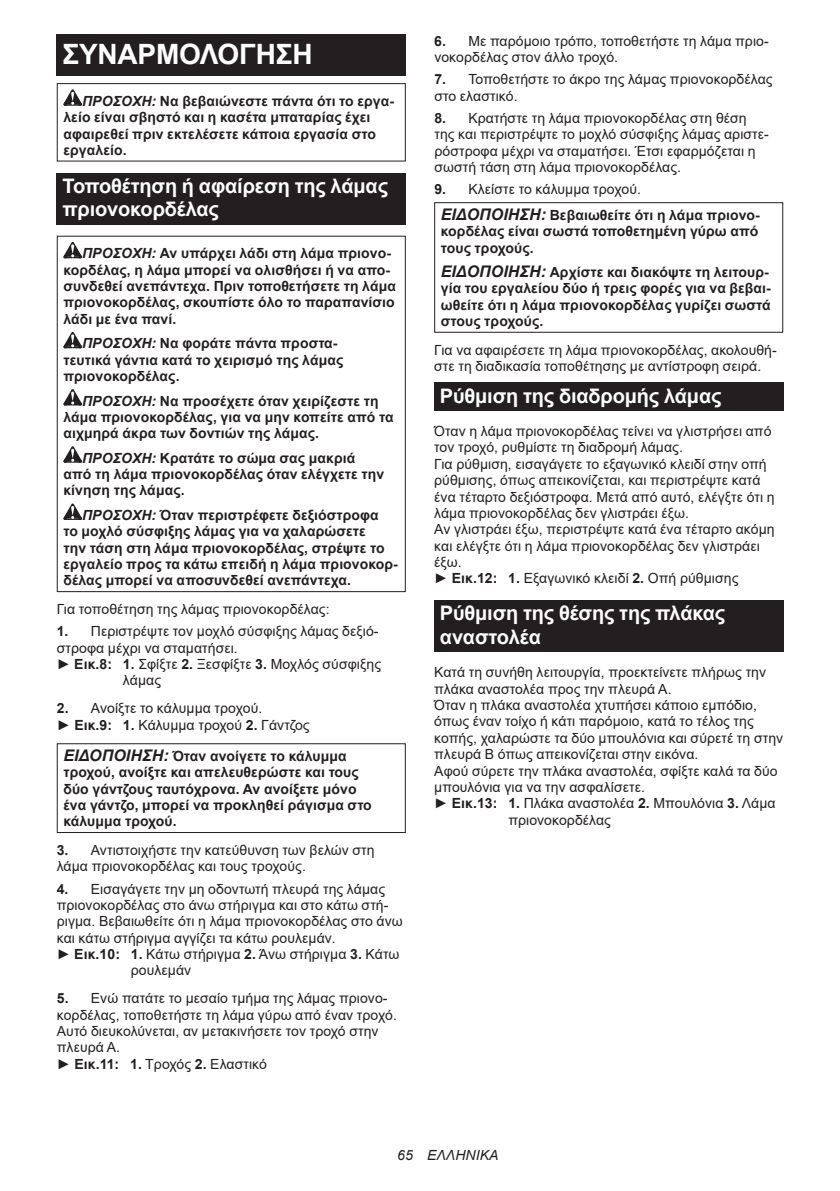
<style>
.page{position:relative;width:840px;height:1191px;background:#fff}
.page>*{position:absolute;margin:0;border:0;box-sizing:border-box;transform-origin:0 0}
.t1{font:700 28px "Arial";letter-spacing:-.01em;color:#fff}
.t2{font:700 20px/23.4px "Arial";letter-spacing:-.01em;color:#fff}
.t3{font:14px/16.4px "Arial";letter-spacing:.005em;color:#231f20}
.t4{font:700 14px/16.4px "Arial";letter-spacing:.005em;color:#231f20}
.t5{font:italic 14px "Arial";letter-spacing:.005em;color:#231f20}
.s1{font-style:italic}
.s2{font-weight:700}
.s3{font-style:italic;font-size:16px}
.s4{font-weight:400}
</style>
<div class="page">
<div style="left:57px;top:34px;width:348px;height:41px;background:#231f20"></div>
<svg style="left:63px;top:89px;width:19px;height:17px"></svg>
<div style="left:57px;top:83px;width:348px;height:79px;border:1px solid #231f20"></div>
<div style="left:57px;top:173px;width:348px;height:52px;background:#231f20"></div>
<svg style="left:63px;top:242px;width:19px;height:16px"></svg>
<svg style="left:63px;top:332px;width:19px;height:16px"></svg>
<svg style="left:63px;top:389px;width:19px;height:16px"></svg>
<svg style="left:63px;top:446px;width:19px;height:17px"></svg>
<svg style="left:63px;top:503px;width:19px;height:17px"></svg>
<div style="left:57px;top:236px;width:348px;height:356px;border:1px solid #231f20"></div>
<div style="left:57px;top:743px;width:348px;height:90px;border:1px solid #231f20"></div>
<div style="left:434px;top:202px;width:348px;height:131px;border:1px solid #231f20"></div>
<div style="left:434px;top:382px;width:348px;height:29px;background:#231f20"></div>
<div style="left:434px;top:600px;width:348px;height:52px;background:#231f20"></div>
<h1 class="t1" style="left:62px;top:34px;width:251px">ΣΥΝΑΡΜΟΛΟΓΗΣΗ</h1>
<p class="t4" style="left:63px;top:93px;width:332px;text-indent:19px"><span class="s1">ΠΡΟΣΟΧΗ:</span> Να βεβαιώνεστε πάντα ότι το εργα&shy;λείο είναι σβηστό και η κασέτα μπαταρίας έχει αφαιρεθεί πριν εκτελέσετε κάποια εργασία στο εργαλείο.</p>
<h2 class="t2" style="left:62px;top:174px;width:327px">Τοποθέτηση ή αφαίρεση της λάμας πριονοκορδέλας</h2>
<p class="t4" style="left:63px;top:245px;width:334px;text-indent:19px"><span class="s1">ΠΡΟΣΟΧΗ:</span> Αν υπάρχει λάδι στη λάμα πριονο&shy;κορδέλας, η λάμα μπορεί να ολισθήσει ή να απο&shy;συνδεθεί ανεπάντεχα. Πριν τοποθετήσετε τη λάμα πριονοκορδέλας, σκουπίστε όλο το παραπανίσιο λάδι με ένα πανί.</p>
<p class="t4" style="left:63px;top:335px;width:281px;text-indent:19px"><span class="s1">ΠΡΟΣΟΧΗ:</span> Να φοράτε πάντα προστα&shy;τευτικά γάντια κατά το χειρισμό της λάμας πριονοκορδέλας.</p>
<p class="t4" style="left:63px;top:392px;width:331px;text-indent:19px"><span class="s1">ΠΡΟΣΟΧΗ:</span> Να προσέχετε όταν χειρίζεστε τη λάμα πριονοκορδέλας, για να μην κοπείτε από τα αιχμηρά άκρα των δοντιών της λάμας.</p>
<p class="t4" style="left:63px;top:450px;width:322px;text-indent:19px"><span class="s1">ΠΡΟΣΟΧΗ:</span> Κρατάτε το σώμα σας μακριά από τη λάμα πριονοκορδέλας όταν ελέγχετε την κίνηση της λάμας.</p>
<p class="t4" style="left:63px;top:507px;width:336px;text-indent:19px"><span class="s1">ΠΡΟΣΟΧΗ:</span> Όταν περιστρέφετε δεξιόστροφα<br>το μοχλό σύσφιξης λάμας για να χαλαρώσετε<br>την τάση στη λάμα πριονοκορδέλας, στρέψτε το εργαλείο προς τα κάτω επειδή η λάμα πριονοκορ&shy;δέλας μπορεί να αποσυνδεθεί ανεπάντεχα.</p>
<p class="t3" style="left:57px;top:601px;width:274px">Για τοποθέτηση της λάμας πριονοκορδέλας:</p>
<p class="t3" style="left:57px;top:623px;width:323px"><span class="s2">1.</span> Περιστρέψτε τον μοχλό σύσφιξης λάμας δεξιό-</p>
<p class="t3" style="left:57px;top:639px;width:182px">στροφα μέχρι να σταματήσει.</p>
<p class="t3" style="left:57px;top:656px;width:325px">► <span class="s2">Εικ.8: 1.</span> Σφίξτε <span class="s2">2.</span> Ξεσφίξτε <span class="s2">3.</span> Μοχλός σύσφιξης</p>
<p class="t3" style="left:123px;top:672px;width:40px">λάμας</p>
<p class="t3" style="left:57px;top:700px;width:254px"><span class="s2">2.</span> Ανοίξτε το κάλυμμα τροχού.<br>► <span class="s2">Εικ.9: 1.</span> Κάλυμμα τροχού <span class="s2">2.</span> Γάντζος</p>
<p class="t4" style="left:63px;top:748px;width:310px"><span class="s3">ΕΙΔΟΠΟΙΗΣΗ:</span> Όταν ανοίγετε το κάλυμμα τροχού, ανοίξτε και απελευθερώστε και τους δύο γάντζους ταυτόχρονα. Αν ανοίξετε μόνο ένα γάντζο, μπορεί να προκληθεί ράγισμα στο κάλυμμα τροχού.</p>
<p class="t3" style="left:57px;top:842px;width:319px"><span class="s2">3.</span> Αντιστοιχήστε την κατεύθυνση των βελών στη λάμα πριονοκορδέλας και τους τροχούς.</p>
<p class="t3" style="left:57px;top:880px;width:329px"><span class="s2">4.</span> Εισαγάγετε την μη οδοντωτή πλευρά της λάμας</p>
<p class="t3" style="left:57px;top:896px;width:333px">πριονοκορδέλας στο άνω στήριγμα και στο κάτω στή-</p>
<p class="t3" style="left:57px;top:913px;width:347px">ριγμα. Βεβαιωθείτε ότι η λάμα πριονοκορδέλας στο άνω</p>
<p class="t3" style="left:57px;top:929px;width:280px">και κάτω στήριγμα αγγίζει τα κάτω ρουλεμάν.</p>
<p class="t3" style="left:57px;top:946px;width:344px">► <span class="s2">Εικ.10: 1.</span> Κάτω στήριγμα <span class="s2">2.</span> Άνω στήριγμα <span class="s2">3.</span> Κάτω</p>
<p class="t3" style="left:131px;top:962px;width:62px">ρουλεμάν</p>
<p class="t3" style="left:57px;top:990px;width:341px"><span class="s2">5.</span> Ενώ πατάτε το μεσαίο τμήμα της λάμας πριονο&shy;κορδέλας, τοποθετήστε τη λάμα γύρω από έναν τροχό.<br>Αυτό διευκολύνεται, αν μετακινήσετε τον τροχό στην πλευρά A.<br>► <span class="s2">Εικ.11: 1.</span> Τροχός <span class="s2">2.</span> Ελαστικό</p>
<p class="t3" style="left:434px;top:33px;width:336px"><span class="s2">6.</span> Με παρόμοιο τρόπο, τοποθετήστε τη λάμα πριο&shy;νοκορδέλας στον άλλο τροχό.</p>
<p class="t3" style="left:434px;top:71px;width:339px"><span class="s2">7.</span> Τοποθετήστε το άκρο της λάμας πριονοκορδέλας στο ελαστικό.</p>
<p class="t3" style="left:434px;top:110px;width:336px"><span class="s2">8.</span> Κρατήστε τη λάμα πριονοκορδέλας στη θέση της και περιστρέψτε το μοχλό σύσφιξης λάμας αριστε&shy;ρόστροφα μέχρι να σταματήσει. Έτσι εφαρμόζεται η σωστή τάση στη λάμα πριονοκορδέλας.</p>
<p class="t4" style="left:440px;top:177px;width:320px;line-height:25.6px;text-indent:-6px">9. <span class="s4">Κλείστε το κάλυμμα τροχού.<br></span><span class="s3">ΕΙΔΟΠΟΙΗΣΗ:</span> Βεβαιωθείτε ότι η λάμα πριονο-</p>
<p class="t4" style="left:440px;top:223px;width:319px">κορδέλας είναι σωστά τοποθετημένη γύρω από τους τροχούς.</p>
<p class="t4" style="left:440px;top:264px;width:331px"><span class="s3">ΕΙΔΟΠΟΙΗΣΗ:</span> Αρχίστε και διακόψτε τη λειτουρ&shy;γία του εργαλείου δύο ή τρεις φορές για να βεβαι&shy;ωθείτε ότι η λάμα πριονοκορδέλας γυρίζει σωστά στους τροχούς.</p>
<p class="t3" style="left:434px;top:341px;width:344px">Για να αφαιρέσετε τη λάμα πριονοκορδέλας, ακολουθή&shy;στε τη διαδικασία τοποθέτησης με αντίστροφη σειρά.</p>
<h2 class="t2" style="left:439px;top:384px;width:283px">Ρύθμιση της διαδρομής λάμας</h2>
<p class="t3" style="left:434px;top:423px;width:342px">Όταν η λάμα πριονοκορδέλας τείνει να γλιστρήσει από τον τροχό, ρυθμίστε τη διαδρομή λάμας.<br>Για ρύθμιση, εισαγάγετε το εξαγωνικό κλειδί στην οπή ρύθμισης, όπως απεικονίζεται, και περιστρέψτε κατά ένα τέταρτο δεξιόστροφα. Μετά από αυτό, ελέγξτε ότι η λάμα πριονοκορδέλας δεν γλιστράει έξω.<br>Αν γλιστράει έξω, περιστρέψτε κατά ένα τέταρτο ακόμη και ελέγξτε ότι η λάμα πριονοκορδέλας δεν γλιστράει έξω.<br>► <span class="s2">Εικ.12: 1.</span> Εξαγωνικό κλειδί <span class="s2">2.</span> Οπή ρύθμισης</p>
<h2 class="t2" style="left:439px;top:602px;width:287px">Ρύθμιση της θέσης της πλάκας αναστολέα</h2>
<p class="t3" style="left:434px;top:664px;width:333px">Κατά τη συνήθη λειτουργία, προεκτείνετε πλήρως την</p>
<p class="t3" style="left:434px;top:680px;width:239px">πλάκα αναστολέα προς την πλευρά A.</p>
<p class="t3" style="left:434px;top:697px;width:324px">Όταν η πλάκα αναστολέα χτυπήσει κάποιο εμπόδιο,</p>
<p class="t3" style="left:434px;top:713px;width:321px">όπως έναν τοίχο ή κάτι παρόμοιο, κατά το τέλος της</p>
<p class="t3" style="left:434px;top:729px;width:350px">κοπής, χαλαρώστε τα δύο μπουλόνια και σύρετέ τη στην</p>
<p class="t3" style="left:434px;top:746px;width:265px">πλευρά B όπως απεικονίζεται στην εικόνα.</p>
<p class="t3" style="left:434px;top:762px;width:345px">Αφού σύρετε την πλάκα αναστολέα, σφίξτε καλά τα δύο</p>
<p class="t3" style="left:434px;top:778px;width:212px">μπουλόνια για να την ασφαλίσετε.</p>
<p class="t3" style="left:434px;top:795px;width:343px">► <span class="s2">Εικ.13: 1.</span> Πλάκα αναστολέα <span class="s2">2.</span> Μπουλόνια <span class="s2">3.</span> Λάμα</p>
<p class="t3" style="left:508px;top:811px;width:104px">πριονοκορδέλας</p>
<p class="t5" style="left:397px;top:1146px;width:103px">65 ΕΛΛΗΝΙΚΑ</p>
</div>
